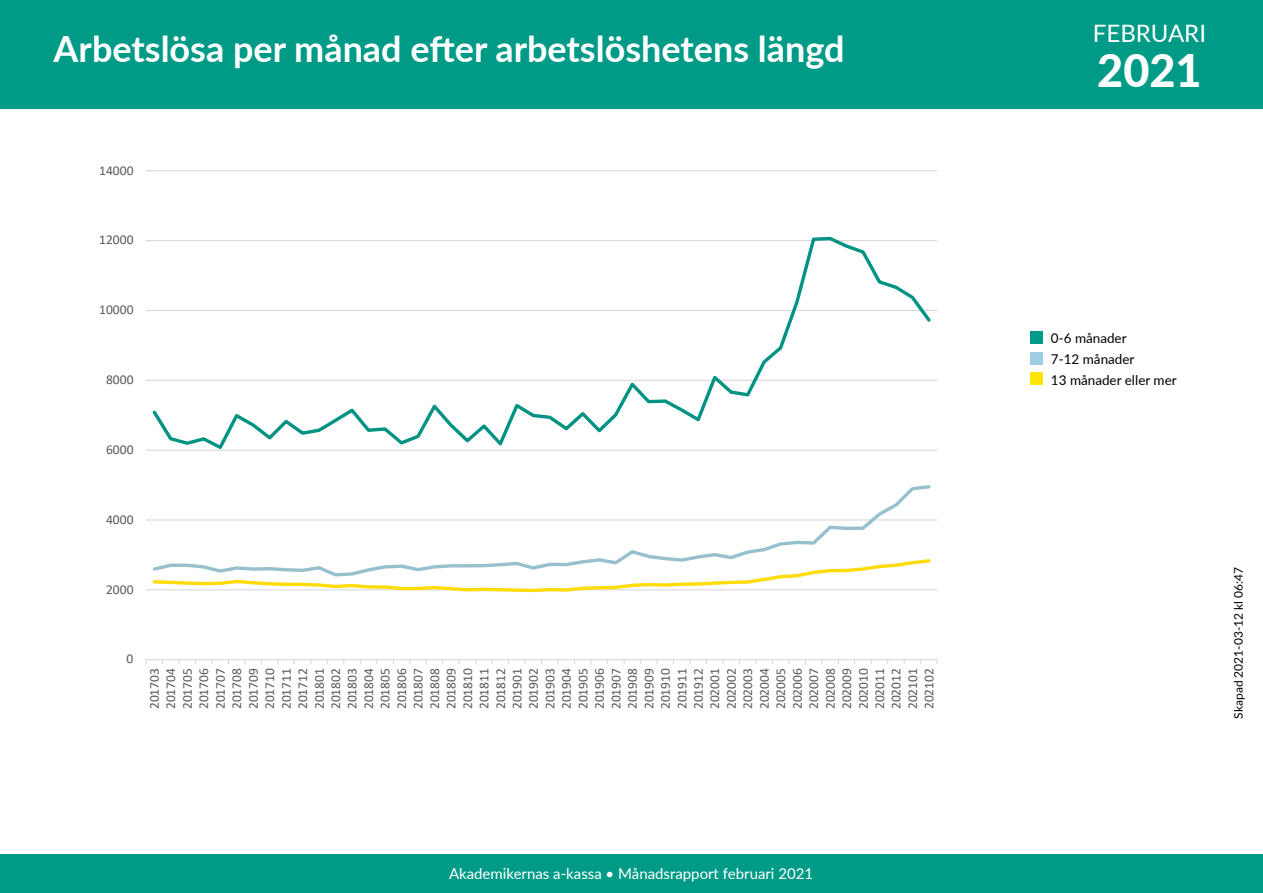
<style>
.page{position:relative;width:1263px;height:893px;background:#fff}
.page>*{position:absolute;margin:0;border:0;box-sizing:border-box;transform-origin:0 0}
.t1{font:900 45px "Lato";color:#fff}
.t2{font:700 36px "Lato";color:#fff}
.t3{font:24px "Lato";color:#fff}
.t4{font:15px "Lato";color:#fff}
.t5{font:13.5px/16.5px "Calibri";color:#595959;text-align:justify}
.t6{font:13.5px/21px "Lato";color:#000}
.t7{font:12px "Lato";color:#000}
</style>
<div class="page">
<div style="left:0;top:855px;width:1263px;height:38px;background:#009b87"></div>
<div style="left:0;top:0;width:1263px;height:108px;background:#009b87"></div>
<div style="left:1030px;top:331px;width:13px;height:12px;background:#009b87"></div>
<div style="left:1030px;top:352px;width:13px;height:12px;background:#a0cde6"></div>
<div style="left:1030px;top:373px;width:13px;height:12px;background:#ffe507"></div>
<hr style="left:146px;top:589px;width:791px;height:1px;background:#d9d9d9">
<hr style="left:146px;top:519px;width:791px;height:2px;background:#d9d9d9">
<hr style="left:146px;top:450px;width:791px;height:1px;background:#d9d9d9">
<hr style="left:146px;top:380px;width:791px;height:1px;background:#d9d9d9">
<hr style="left:146px;top:310px;width:791px;height:1px;background:#d9d9d9">
<hr style="left:146px;top:240px;width:791px;height:1px;background:#d9d9d9">
<hr style="left:146px;top:170px;width:791px;height:1px;background:#d9d9d9">
<hr style="left:146px;top:659px;width:791px;height:1px;background:#d9d9d9">
<svg style="left:150px;top:236px;width:784px;height:214px"></svg>
<svg style="left:150px;top:485px;width:783px;height:72px"></svg>
<svg style="left:151px;top:557px;width:782px;height:36px"></svg>
<h2 class="t2" style="left:54px;top:23px;width:792px">Arbetslösa per månad efter arbetslöshetens längd</h2>
<p class="t5" style="left:99px;top:161px;width:36px">14000</p>
<p class="t5" style="left:99px;top:231px;width:36px">12000</p>
<p class="t5" style="left:99px;top:301px;width:36px">10000</p>
<p class="t5" style="left:106px;top:371px;width:29px">8000</p>
<p class="t5" style="left:106px;top:441px;width:29px">6000</p>
<p class="t5" style="left:106px;top:511px;width:29px">4000</p>
<p class="t5" style="left:106px;top:580px;width:29px">2000</p>
<p class="t5" style="left:127px;top:650px;width:8px">0</p>
<p class="t5" style="left:146px;top:709px;width:43px;rotate:-90deg">201703<br>201704<br>201705<br>201706<br>201707<br>201708<br>201709<br>201710<br>201711<br>201712<br>201801<br>201802<br>201803<br>201804<br>201805<br>201806<br>201807<br>201808<br>201809<br>201810<br>201811<br>201812<br>201901<br>201902<br>201903<br>201904<br>201905<br>201906<br>201907<br>201908<br>201909<br>201910<br>201911<br>201912<br>202001<br>202002<br>202003<br>202004<br>202005<br>202006<br>202007<br>202008<br>202009<br>202010<br>202011<br>202012<br>202101<br>202102</p>
<p class="t4" style="left:449px;top:863px;width:366px">Akademikernas a-kassa • Månadsrapport februari 2021</p>
<h3 class="t3" style="left:1093px;top:16px;width:115px">FEBRUARI</h3>
<h1 class="t1" style="left:1097px;top:37px;width:106px">2021</h1>
<p class="t6" style="left:1051px;top:327px;width:127px">0-6 månader<br>7-12 månader<br>13 månader eller mer</p>
<p class="t7" style="left:1230px;top:719px;width:153px;rotate:-90deg">Skapad 2021-03-12 kl 06:47</p>
</div>
